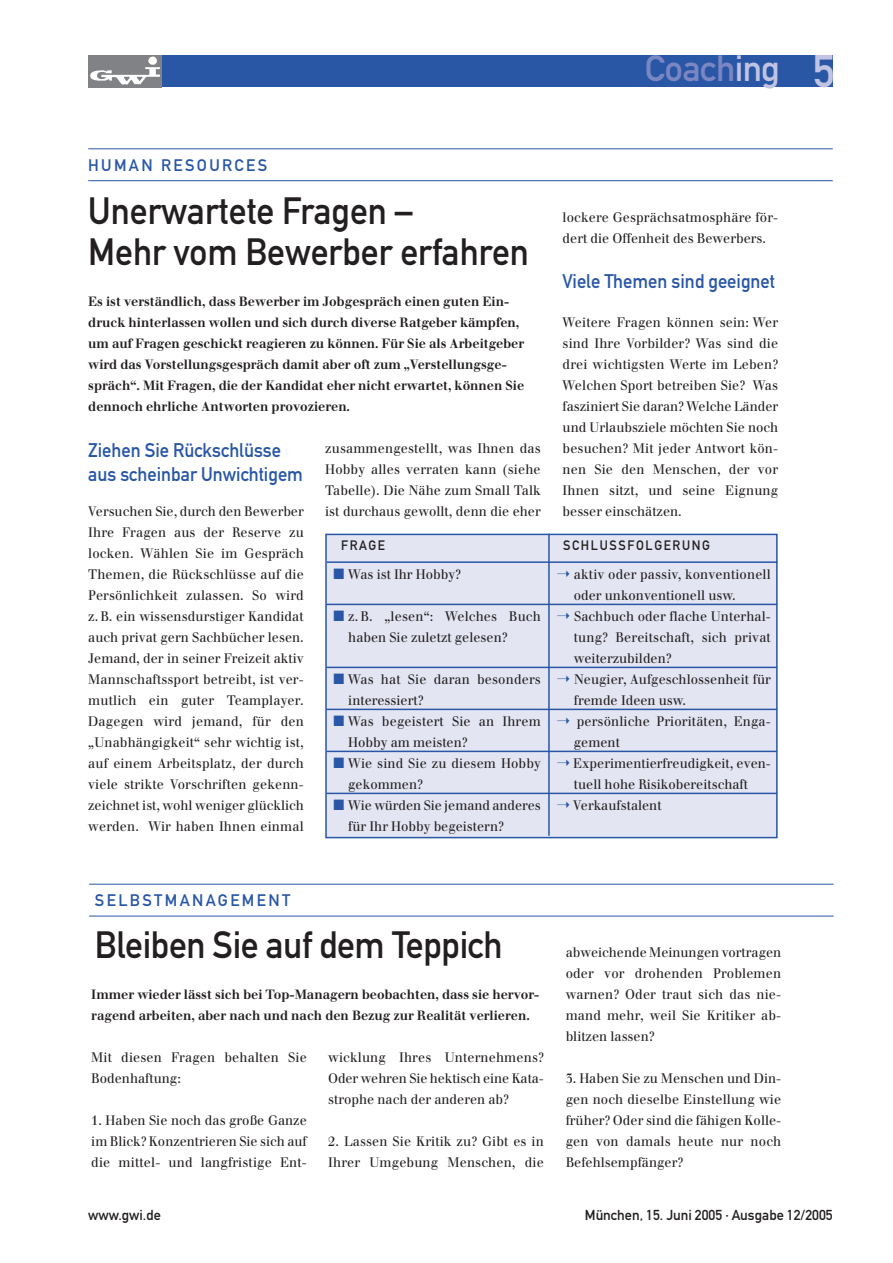
<style>
.page{position:relative;width:893px;height:1263px;background:#fff}
.page>*{position:absolute;margin:0;border:0;box-sizing:border-box;transform-origin:0 0}
.t1{font:37.5px/40.5px "DIN Mittelschrift";color:#231f20;scale:.95 1}
.t2{font:36px "DIN Mittelschrift";letter-spacing:-.01em;color:#7b87c3}
.t3{font:19.5px/24px "DIN Mittelschrift";color:#2957a6;scale:.95 1}
.t4{font:16.5px "DIN Mittelschrift Alternate";letter-spacing:.145em;color:#2957a6}
.t5{font:14.25px "DIN Mittelschrift Alternate";color:#231f20}
.t6{font:13.5px/21px "Walbaum";color:#231f20;scale:.95 1}
.t7{font:13.5px "DIN Mittelschrift";letter-spacing:.13em;color:#231f20;scale:.95 1}
.t8{font:700 13.2px/21px "Walbaum";color:#231f20;scale:.95 1}
.s1{color:#c0c3e2}
.s2{font-size:45px;color:#c0c3e2}
.s3{color:#2957a6}
</style>
<div class="page">
<div style="left:88px;top:55px;width:744px;height:32px;background:#2957a6"></div>
<img style="left:88px;top:55px;width:74px;height:32px">
<hr style="left:88px;top:148px;width:744px;height:1px;background:#2957a6">
<hr style="left:88px;top:180px;width:744px;height:1px;background:#2957a6">
<div style="left:326px;top:534px;width:450px;height:304px;background:#e3e5f3"></div>
<div style="left:325px;top:534px;width:452px;height:304px;border:2px solid #2957a6"></div>
<hr style="left:327px;top:561px;width:450px;height:2px;background:#2957a6">
<hr style="left:548px;top:534px;width:1px;height:302px;background:#2957a6">
<hr style="left:326px;top:604px;width:451px;height:1px;background:#2957a6">
<hr style="left:326px;top:667px;width:451px;height:1px;background:#2957a6">
<hr style="left:326px;top:709px;width:451px;height:1px;background:#2957a6">
<hr style="left:326px;top:751px;width:451px;height:1px;background:#2957a6">
<hr style="left:326px;top:793px;width:451px;height:1px;background:#2957a6">
<hr style="left:89px;top:884px;width:744px;height:1px;background:#2957a6">
<hr style="left:89px;top:916px;width:744px;height:1px;background:#2957a6">
<h2 class="t2" style="left:644px;top:55px;width:192px">Coach<span class="s1">ing</span> <span class="s2">5</span></h2>
<p class="t4" style="left:88px;top:159px;width:180px">HUMAN RESOURCES</p>
<h1 class="t1" style="left:88px;top:195px;width:465px">Unerwartete Fragen –<br>Mehr vom Bewerber erfahren</h1>
<p class="t6" style="left:562px;top:208px;width:228px">lockere Gesprächsatmosphäre för&shy;dert die Offenheit des Bewerbers.</p>
<h3 class="t3" style="left:562px;top:272px;width:225px">Viele Themen sind geeignet</h3>
<p class="t6" style="left:562px;top:313px;width:228px;text-align:justify">Weitere Fragen können sein: Wer sind Ihre Vorbilder? Was sind die drei wichtigsten Werte im Leben?<br>Welchen Sport betreiben Sie? Was fasziniert Sie daran? Welche Länder und Urlaubsziele möchten Sie noch besuchen? Mit jeder Antwort kön&shy;nen Sie den Menschen, der vor Ihnen sitzt, und seine Eignung besser einschätzen.</p>
<p class="t8" style="left:88px;top:292px;width:460px">Es ist verständlich, dass Bewerber im Jobgespräch einen guten Ein&shy;druck hinterlassen wollen und sich durch diverse Ratgeber kämpfen, um auf Fragen geschickt reagieren zu können. Für Sie als Arbeitgeber wird das Vorstellungsgespräch damit aber oft zum „Verstellungsge&shy;spräch“. Mit Fragen, die der Kandidat eher nicht erwartet, können Sie dennoch ehrliche Antworten provozieren.</p>
<h3 class="t3" style="left:88px;top:440px;width:228px">Ziehen Sie Rückschlüsse aus scheinbar Unwichtigem</h3>
<p class="t6" style="left:88px;top:502px;width:228px;text-align:justify">Versuchen Sie, durch den Bewerber Ihre Fragen aus der Reserve zu locken. Wählen Sie im Gespräch Themen, die Rückschlüsse auf die Persönlichkeit zulassen. So wird z. B. ein wissensdurstiger Kandidat auch privat gern Sachbücher lesen.<br>Jemand, der in seiner Freizeit aktiv Mannschaftssport betreibt, ist ver&shy;mutlich ein guter Teamplayer.<br>Dagegen wird jemand, für den „Unabhängigkeit“ sehr wichtig ist, auf einem Arbeitsplatz, der durch viele strikte Vorschriften gekenn&shy;zeichnet ist, wohl weniger glücklich werden. Wir haben Ihnen einmal</p>
<p class="t6" style="left:325px;top:439px;width:228px;text-align:justify">zusammengestellt, was Ihnen das Hobby alles verraten kann (siehe Tabelle). Die Nähe zum Small Talk ist durchaus gewollt, denn die eher</p>
<p class="t7" style="left:341px;top:540px;width:48px">FRAGE</p>
<p class="t7" style="left:563px;top:540px;width:156px">SCHLUSSFOLGERUNG</p>
<p class="t6" style="left:333px;top:565px;width:136px"><span class="s3">■</span> Was ist Ihr Hobby?</p>
<p class="t6" style="left:348px;top:607px;width:204px;text-indent:-15px"><span class="s3">■</span> z. B. „lesen“: Welches Buch haben Sie zuletzt gelesen?</p>
<p class="t6" style="left:348px;top:670px;width:204px;text-indent:-15px"><span class="s3">■</span> Was hat Sie daran besonders interessiert?</p>
<p class="t6" style="left:348px;top:712px;width:204px;text-indent:-15px"><span class="s3">■</span> Was begeistert Sie an Ihrem<br>Hobby am meisten?</p>
<p class="t6" style="left:348px;top:754px;width:204px;text-indent:-15px"><span class="s3">■</span> Wie sind Sie zu diesem Hobby gekommen?</p>
<p class="t6" style="left:348px;top:796px;width:204px;text-indent:-15px"><span class="s3">■</span> Wie würden Sie jemand anderes für Ihr Hobby begeistern?</p>
<p class="t6" style="left:557px;top:565px;width:227px"><span class="s3">➝</span> aktiv oder passiv, konventionell</p>
<p class="t6" style="left:574px;top:586px;width:172px">oder unkonventionell usw.</p>
<p class="t6" style="left:557px;top:607px;width:227px"><span class="s3">➝</span> Sachbuch oder flache Unterhal-</p>
<p class="t6" style="left:574px;top:628px;width:209px">tung? Bereitschaft, sich privat</p>
<p class="t6" style="left:574px;top:649px;width:104px">weiterzubilden?</p>
<p class="t6" style="left:557px;top:670px;width:227px"><span class="s3">➝</span> Neugier, Aufgeschlossenheit für</p>
<p class="t6" style="left:574px;top:691px;width:120px">fremde Ideen usw.</p>
<p class="t6" style="left:557px;top:712px;width:227px"><span class="s3">➝</span> persönliche Prioritäten, Enga-</p>
<p class="t6" style="left:574px;top:733px;width:50px">gement</p>
<p class="t6" style="left:557px;top:754px;width:227px"><span class="s3">➝</span> Experimentierfreudigkeit, even-</p>
<p class="t6" style="left:574px;top:775px;width:185px">tuell hohe Risikobereitschaft</p>
<p class="t6" style="left:557px;top:796px;width:112px"><span class="s3">➝</span> Verkaufstalent</p>
<p class="t4" style="left:95px;top:894px;width:197px">SELBSTMANAGEMENT</p>
<h1 class="t1" style="left:95px;top:928px;width:430px">Bleiben Sie auf dem Teppich</h1>
<p class="t8" style="left:91px;top:985px;width:473px">Immer wieder lässt sich bei Top-Managern beobachten, dass sie hervor&shy;ragend arbeiten, aber nach und nach den Bezug zur Realität verlieren.</p>
<p class="t6" style="left:91px;top:1048px;width:228px">Mit diesen Fragen behalten Sie<br>Bodenhaftung:</p>
<p class="t6" style="left:91px;top:1111px;width:228px;text-align:justify">1. Haben Sie noch das große Ganze im Blick? Konzentrieren Sie sich auf die mittel- und langfristige Ent-</p>
<p class="t6" style="left:328px;top:1048px;width:228px;text-align:justify">wicklung Ihres Unternehmens?<br>Oder wehren Sie hektisch eine Kata&shy;strophe nach der anderen ab?</p>
<p class="t6" style="left:328px;top:1132px;width:228px">2. Lassen Sie Kritik zu? Gibt es in<br>Ihrer Umgebung Menschen, die</p>
<p class="t6" style="left:565px;top:943px;width:228px;text-align:justify">abweichende Meinungen vortragen oder vor drohenden Problemen warnen? Oder traut sich das nie&shy;mand mehr, weil Sie Kritiker ab&shy;blitzen lassen?</p>
<p class="t6" style="left:565px;top:1069px;width:228px;text-align:justify">3. Haben Sie zu Menschen und Din&shy;gen noch dieselbe Einstellung wie früher? Oder sind die fähigen Kolle&shy;gen von damals heute nur noch Befehlsempfänger?</p>
<p class="t5" style="left:88px;top:1210px;width:74px">www.gwi.de</p>
<p class="t5" style="left:585px;top:1210px;width:249px">München, 15. Juni 2005 · Ausgabe 12/2005</p>
</div>
